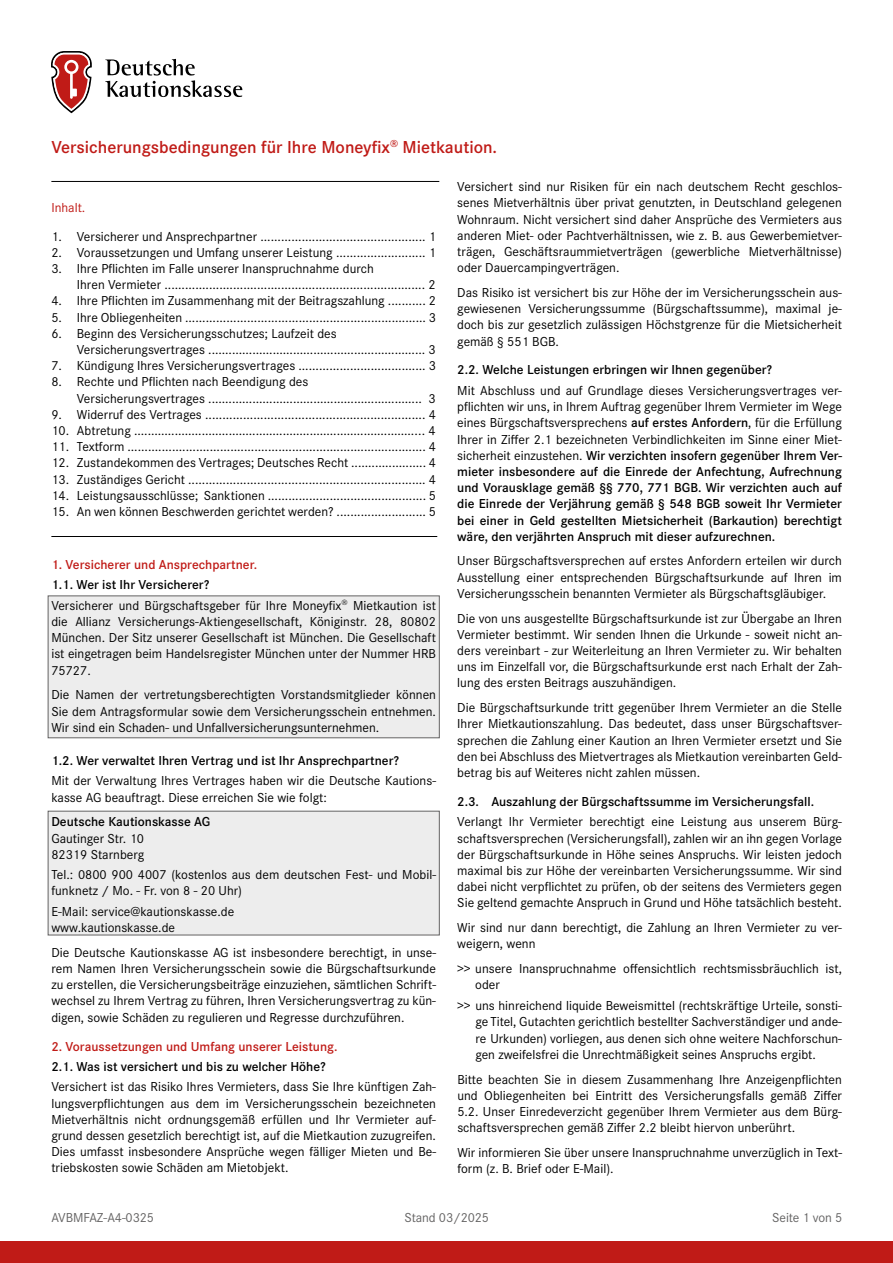
<style>
.page{position:relative;width:893px;height:1263px;background:#fff}
.page>*{position:absolute;margin:0;border:0;box-sizing:border-box;transform-origin:0 0}
.t1{font:600 18px "Corporate S";color:#c01b17}
.t2{font:13.5px/16.2px "Corporate S";color:#000;text-align:justify}
.t3{font:600 13.5px/16.2px "Corporate S";color:#000;text-align:justify}
.t4{font:600 13.5px "Corporate S";color:#c01b17}
.t5{font:13.5px "Corporate S";letter-spacing:-.01em;color:#646363}
.t6{font:13.5px "Corporate S";color:#c01b17}
.s1{font-weight:600}
.s2{font-weight:400}
</style>
<div class="page">
<div style="left:48px;top:811px;width:391px;height:124px;background:#ededed;border:1px solid #646363"></div>
<div style="left:0;top:1242px;width:893px;height:21px;background:#c01b17"></div>
<div style="left:48px;top:596px;width:391px;height:142px;background:#ededed;border:1px solid #646363"></div>
<hr style="left:51px;top:181px;width:388px;height:1px;background:#000">
<hr style="left:51px;top:536px;width:386px;height:1px;background:#000">
<svg style="left:105px;top:59px;width:137px;height:38px"></svg>
<svg style="left:51px;top:51px;width:41px;height:62px"></svg>
<h1 class="t1" style="left:51px;top:137px;width:447px">Versicherungsbedingungen für Ihre Moneyfix<sup>®</sup> Mietkaution.</h1>
<p class="t6" style="left:51px;top:199px;width:35px">Inhalt.</p>
<p class="t2" style="left:51px;top:228px;width:386px">1. Versicherer und Ansprechpartner ................................................ 1</p>
<p class="t2" style="left:51px;top:244px;width:386px">2. Voraussetzungen und Umfang unserer Leistung .......................... 1</p>
<p class="t2" style="left:77px;top:261px;width:360px;text-indent:-26px">3. Ihre Pflichten im Falle unserer Inanspruchnahme durch<br>Ihren Vermieter ............................................................................ 2</p>
<p class="t2" style="left:51px;top:293px;width:386px">4. Ihre Pflichten im Zusammenhang mit der Beitragszahlung ........... 2</p>
<p class="t2" style="left:51px;top:309px;width:386px">5. Ihre Obliegenheiten ...................................................................... 3</p>
<p class="t2" style="left:77px;top:325px;width:360px;text-indent:-26px">6. Beginn des Versicherungsschutzes; Laufzeit des<br>Versicherungsvertrages ................................................................ 3</p>
<p class="t2" style="left:51px;top:358px;width:386px">7. Kündigung Ihres Versicherungsvertrages ..................................... 3</p>
<p class="t2" style="left:77px;top:374px;width:360px;text-indent:-26px">8. Rechte und Pflichten nach Beendigung des<br>Versicherungsvertrages ............................................................... 3</p>
<p class="t2" style="left:51px;top:406px;width:386px">9. Widerruf des Vertrages ................................................................ 4</p>
<p class="t2" style="left:51px;top:423px;width:386px">10. Abtretung ...................................................................................... 4</p>
<p class="t2" style="left:51px;top:439px;width:386px">11. Textform ....................................................................................... 4</p>
<p class="t2" style="left:51px;top:455px;width:386px">12. Zustandekommen des Vertrages; Deutsches Recht ...................... 4</p>
<p class="t2" style="left:51px;top:471px;width:386px">13. Zuständiges Gericht ..................................................................... 4</p>
<p class="t2" style="left:51px;top:487px;width:386px">14. Leistungsausschlüsse; Sanktionen .............................................. 5</p>
<p class="t2" style="left:51px;top:504px;width:386px">15. An wen können Beschwerden gerichtet werden? .......................... 5</p>
<p class="t4" style="left:51px;top:557px;width:207px">1. Versicherer und Ansprechpartner.</p>
<p class="t2" style="left:51px;top:575px;width:386px;line-height:20.4px"><span class="s1">1.1. Wer ist Ihr Versicherer?<br></span>Versicherer und Bürgschaftsgeber für Ihre Moneyfix<sup>®</sup> Mietkaution ist</p>
<p class="t2" style="left:51px;top:613px;width:386px">die Allianz Versicherungs-Aktiengesellschaft, Königinstr. 28, 80802<br>München. Der Sitz unserer Gesellschaft ist München. Die Gesellschaft ist eingetragen beim Handelsregister München unter der Nummer HRB 75727.</p>
<p class="t2" style="left:51px;top:687px;width:386px">Die Namen der vertretungsberechtigten Vorstandsmitglieder können Sie dem Antragsformular sowie dem Versicherungsschein entnehmen.<br>Wir sind ein Schaden- und Unfallversicherungsunternehmen.</p>
<p class="t3" style="left:51px;top:752px;width:349px">1.2. Wer verwaltet Ihren Vertrag und ist Ihr Ansprechpartner?</p>
<p class="t2" style="left:51px;top:773px;width:386px">Mit der Verwaltung Ihres Vertrages haben wir die Deutsche Kautions&shy;kasse AG beauftragt. Diese erreichen Sie wie folgt:</p>
<p class="t3" style="left:51px;top:814px;width:160px">Deutsche Kautionskasse AG</p>
<p class="t2" style="left:51px;top:830px;width:95px">Gautinger Str. 10<br>82319 Starnberg</p>
<p class="t2" style="left:51px;top:867px;width:386px">Tel.: 0800 900 4007 (kostenlos aus dem deutschen Fest- und Mobil&shy;funknetz / Mo. - Fr. von 8 - 20 Uhr)</p>
<p class="t2" style="left:51px;top:903px;width:184px">E-Mail: service@kautionskasse.de www.kautionskasse.de</p>
<p class="t2" style="left:51px;top:944px;width:386px">Die Deutsche Kautionskasse AG ist insbesondere berechtigt, in unse&shy;rem Namen Ihren Versicherungsschein sowie die Bürgschaftsurkunde zu erstellen, die Versicherungsbeiträge einzuziehen, sämtlichen Schrift&shy;wechsel zu Ihrem Vertrag zu führen, Ihren Versicherungsvertrag zu kün&shy;digen, sowie Schäden zu regulieren und Regresse durchzuführen.</p>
<p class="t4" style="left:51px;top:1038px;width:288px">2. Voraussetzungen und Umfang unserer Leistung.</p>
<p class="t3" style="left:51px;top:1058px;width:276px">2.1. Was ist versichert und bis zu welcher Höhe?</p>
<p class="t2" style="left:51px;top:1079px;width:386px">Versichert ist das Risiko Ihres Vermieters, dass Sie Ihre künftigen Zah&shy;lungsverpflichtungen aus dem im Versicherungsschein bezeichneten Mietverhältnis nicht ordnungsgemäß erfüllen und Ihr Vermieter auf&shy;grund dessen gesetzlich berechtigt ist, auf die Mietkaution zuzugreifen.<br>Dies umfasst insbesondere Ansprüche wegen fälliger Mieten und Be&shy;triebskosten sowie Schäden am Mietobjekt.</p>
<p class="t2" style="left:457px;top:179px;width:386px">Versichert sind nur Risiken für ein nach deutschem Recht geschlos&shy;senes Mietverhältnis über privat genutzten, in Deutschland gelegenen Wohnraum. Nicht versichert sind daher Ansprüche des Vermieters aus anderen Miet- oder Pachtverhältnissen, wie z. B. aus Gewerbemietver&shy;trägen, Geschäftsraummietverträgen (gewerbliche Mietverhältnisse) oder Dauercampingverträgen.</p>
<p class="t2" style="left:457px;top:284px;width:386px">Das Risiko ist versichert bis zur Höhe der im Versicherungsschein aus&shy;gewiesenen Versicherungssumme (Bürgschaftssumme), maximal je&shy;doch bis zur gesetzlich zulässigen Höchstgrenze für die Mietsicherheit gemäß § 551 BGB.</p>
<p class="t3" style="left:457px;top:362px;width:316px">2.2. Welche Leistungen erbringen wir Ihnen gegenüber?</p>
<p class="t3" style="left:457px;top:383px;width:386px"><span class="s2">Mit Abschluss und auf Grundlage dieses Versicherungsvertrages ver&shy;pflichten wir uns, in Ihrem Auftrag gegenüber Ihrem Vermieter im Wege eines Bürgschaftsversprechens</span> auf erstes Anfordern<span class="s2">, für die Erfüllung Ihrer in Ziffer 2.1 bezeichneten Verbindlichkeiten im Sinne einer Miet&shy;sicherheit einzustehen.</span> Wir verzichten insofern gegenüber Ihrem Ver&shy;mieter insbesondere auf die Einrede der Anfechtung, Aufrechnung und Vorausklage gemäß §§ 770, 771 BGB. Wir verzichten auch auf die Einrede der Verjährung gemäß § 548 BGB soweit Ihr Vermieter bei einer in Geld gestellten Mietsicherheit (Barkaution) berechtigt wäre, den verjährten Anspruch mit dieser aufzurechnen.</p>
<p class="t2" style="left:457px;top:553px;width:386px">Unser Bürgschaftsversprechen auf erstes Anfordern erteilen wir durch Ausstellung einer entsprechenden Bürgschaftsurkunde auf Ihren im Versicherungsschein benannten Vermieter als Bürgschaftsgläubiger.</p>
<p class="t2" style="left:457px;top:610px;width:386px">Die von uns ausgestellte Bürgschaftsurkunde ist zur Übergabe an Ihren Vermieter bestimmt. Wir senden Ihnen die Urkunde - soweit nicht an&shy;ders vereinbart - zur Weiterleitung an Ihren Vermieter zu. Wir behalten uns im Einzelfall vor, die Bürgschaftsurkunde erst nach Erhalt der Zah&shy;lung des ersten Beitrags auszuhändigen.</p>
<p class="t2" style="left:457px;top:700px;width:386px">Die Bürgschaftsurkunde tritt gegenüber Ihrem Vermieter an die Stelle Ihrer Mietkautionszahlung. Das bedeutet, dass unser Bürgschaftsver&shy;sprechen die Zahlung einer Kaution an Ihren Vermieter ersetzt und Sie den bei Abschluss des Mietvertrages als Mietkaution vereinbarten Geld&shy;betrag bis auf Weiteres nicht zahlen müssen.</p>
<p class="t3" style="left:457px;top:793px;width:358px">2.3. Auszahlung der Bürgschaftssumme im Versicherungsfall.</p>
<p class="t2" style="left:457px;top:814px;width:386px">Verlangt Ihr Vermieter berechtigt eine Leistung aus unserem Bürg&shy;schaftsversprechen (Versicherungsfall), zahlen wir an ihn gegen Vorlage der Bürgschaftsurkunde in Höhe seines Anspruchs. Wir leisten jedoch maximal bis zur Höhe der vereinbarten Versicherungssumme. Wir sind dabei nicht verpflichtet zu prüfen, ob der seitens des Vermieters gegen Sie geltend gemachte Anspruch in Grund und Höhe tatsächlich besteht.</p>
<p class="t2" style="left:457px;top:919px;width:386px">Wir sind nur dann berechtigt, die Zahlung an Ihren Vermieter zu ver&shy;weigern, wenn</p>
<p class="t2" style="left:475px;top:961px;width:368px;text-indent:-18px">&gt;&gt; unsere Inanspruchnahme offensichtlich rechtsmissbräuchlich ist, oder</p>
<p class="t2" style="left:475px;top:998px;width:368px;text-indent:-18px">&gt;&gt; uns hinreichend liquide Beweismittel (rechtskräftige Urteile, sonsti&shy;ge Titel, Gutachten gerichtlich bestellter Sachverständiger und ande&shy;re Urkunden) vorliegen, aus denen sich ohne weitere Nachforschun&shy;gen zweifelsfrei die Unrechtmäßigkeit seines Anspruchs ergibt.</p>
<p class="t2" style="left:457px;top:1071px;width:386px">Bitte beachten Sie in diesem Zusammenhang Ihre Anzeigenpflichten und Obliegenheiten bei Eintritt des Versicherungsfalls gemäß Ziffer 5.2. Unser Einredeverzicht gegenüber Ihrem Vermieter aus dem Bürg&shy;schaftsversprechen gemäß Ziffer 2.2 bleibt hiervon unberührt.</p>
<p class="t2" style="left:457px;top:1144px;width:386px">Wir informieren Sie über unsere Inanspruchnahme unverzüglich in Text&shy;form (z. B. Brief oder E-Mail).</p>
<p class="t5" style="left:51px;top:1210px;width:104px">AVBMFAZ-A4-0325</p>
<p class="t5" style="left:405px;top:1210px;width:86px">Stand 03/2025</p>
<p class="t5" style="left:772px;top:1210px;width:72px">Seite 1 von 5</p>
</div>
